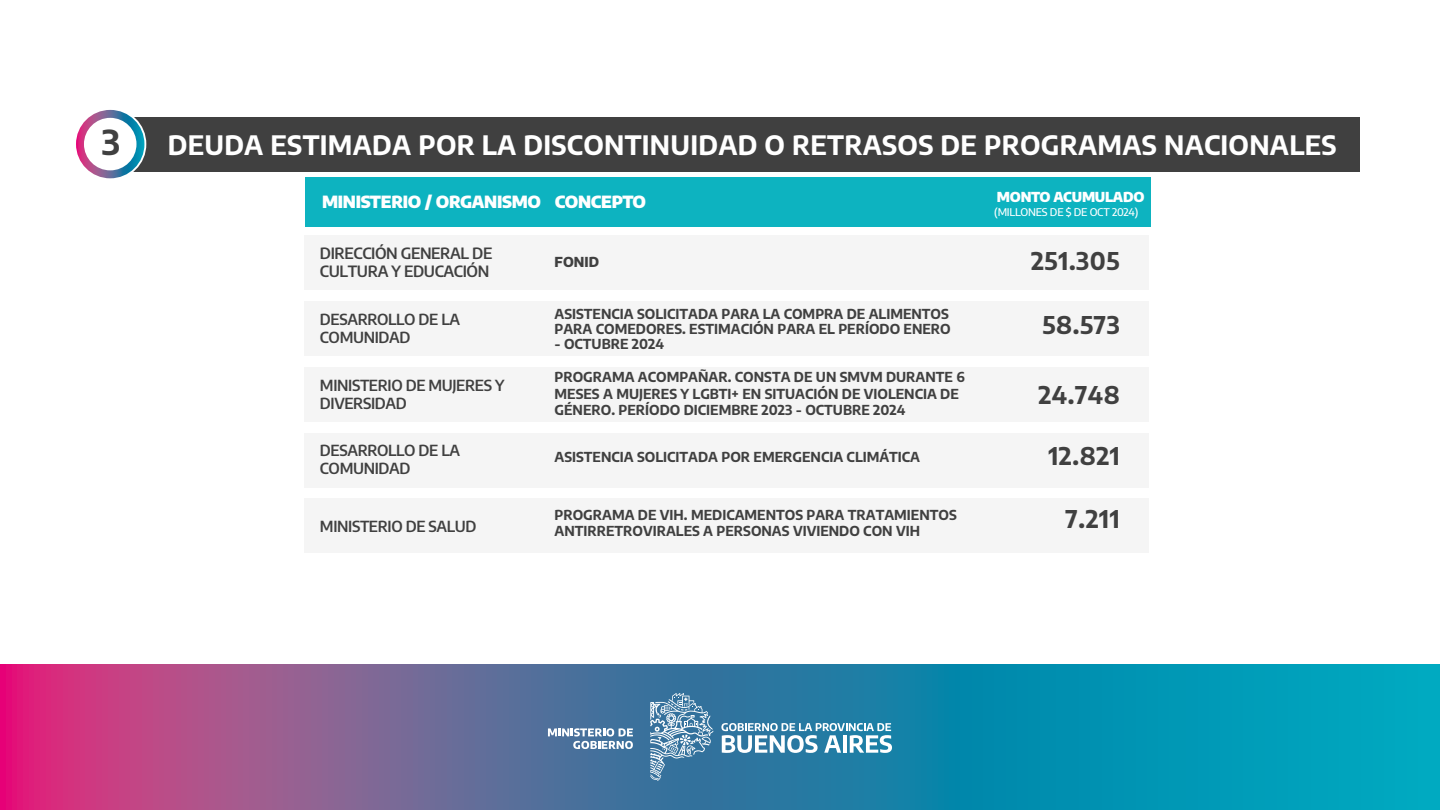
<style>
.page{position:relative;width:1440px;height:810px;background:#fff}
.page>*{position:absolute;margin:0;border:0;box-sizing:border-box;transform-origin:0 0}
.t1{font:700 33.75px "Encode Sans";color:#404040}
.t2{font:700 26.25px "Encode Sans";letter-spacing:.01em;color:#fff}
.t3{font:700 24px "Encode Sans";letter-spacing:.025em;color:#404040}
.t4{font:900 16.5px "Encode Sans";letter-spacing:-.02em;color:#fff}
.t5{font:600 15.3px/18.3px "Encode Sans";letter-spacing:-.025em;color:#404040}
.t6{font:600 15px/18px "Encode Sans";letter-spacing:-.025em;color:#404040}
.t7{font:700 13.5px/16.2px "Encode Sans";color:#404040}
.t8{font:900 13.5px "Encode Sans";letter-spacing:-.02em;color:#fff}
.t9{font:800 13.5px "Encode Sans";letter-spacing:.005em;color:#404040}
.t10{font:500 10.57px "Encode Sans";letter-spacing:-.02em;color:#fff}
</style>
<div class="page">
<svg style="left:0;top:664px;width:1440px;height:146px;background:#4875a0"></svg>
<svg style="left:721px;top:723px;width:171px;height:30px"></svg>
<svg style="left:548px;top:728px;width:85px;height:21px"></svg>
<svg style="left:650px;top:693px;width:63px;height:88px;background:#6593b4"></svg>
<div style="left:122px;top:117px;width:1238px;height:54px;background:#404040"></div>
<svg style="left:74px;top:108px;width:72px;height:72px"></svg>
<svg style="left:76px;top:110px;width:68px;height:68px"></svg>
<div style="left:305px;top:178px;width:846px;height:49px;background:#0db3c0"></div>
<div style="left:305px;top:235px;width:844px;height:55px;background:#f5f5f5"></div>
<div style="left:305px;top:301px;width:844px;height:55px;background:#f5f5f5"></div>
<div style="left:305px;top:367px;width:844px;height:54px;background:#f5f5f5"></div>
<div style="left:305px;top:433px;width:844px;height:54px;background:#f5f5f5"></div>
<div style="left:305px;top:499px;width:844px;height:54px;background:#f5f5f5"></div>
<h1 class="t1" style="left:102px;top:117px;width:20px">3</h1>
<h2 class="t2" style="left:168px;top:126px;width:1170px">DEUDA ESTIMADA POR LA DISCONTINUIDAD O RETRASOS DE PROGRAMAS NACIONALES</h2>
<p class="t4" style="left:322px;top:189px;width:325px">MINISTERIO / ORGANISMO CONCEPTO</p>
<p class="t8" style="left:997px;top:186px;width:149px">MONTO ACUMULADO</p>
<p class="t10" style="left:994px;top:205px;width:146px">(MILLONES DE $ DE OCT 2024)</p>
<p class="t9" style="left:555px;top:251px;width:46px">FONID</p>
<p class="t5" style="left:320px;top:243px;width:174px">DIRECCIÓN GENERAL DE<br>CULTURA Y EDUCACIÓN</p>
<p class="t6" style="left:320px;top:309px;width:142px">DESARROLLO DE LA<br>COMUNIDAD</p>
<h3 class="t3" style="left:1031px;top:243px;width:90px">251.305</h3>
<p class="t7" style="left:555px;top:306px;width:398px;line-height:14.7px">ASISTENCIA SOLICITADA PARA LA COMPRA DE ALIMENTOS<br>PARA COMEDORES. ESTIMACIÓN PARA EL PERÍODO ENERO</p>
<p class="t7" style="left:555px;top:335px;width:111px">- OCTUBRE 2024</p>
<h3 class="t3" style="left:1042px;top:307px;width:79px">58.573</h3>
<p class="t6" style="left:320px;top:375px;width:186px">MINISTERIO DE MUJERES Y<br>DIVERSIDAD</p>
<p class="t6" style="left:320px;top:440px;width:142px">DESARROLLO DE LA<br>COMUNIDAD</p>
<p class="t6" style="left:320px;top:516px;width:158px">MINISTERIO DE SALUD</p>
<p class="t7" style="left:555px;top:368px;width:412px">PROGRAMA ACOMPAÑAR. CONSTA DE UN SMVM DURANTE 6<br>MESES A MUJERES Y LGBTI+ EN SITUACIÓN DE VIOLENCIA DE<br>GÉNERO. PERÍODO DICIEMBRE 2023 - OCTUBRE 2024</p>
<p class="t7" style="left:555px;top:448px;width:367px">ASISTENCIA SOLICITADA POR EMERGENCIA CLIMÁTICA</p>
<p class="t7" style="left:555px;top:506px;width:404px">PROGRAMA DE VIH. MEDICAMENTOS PARA TRATAMIENTOS<br>ANTIRRETROVIRALES A PERSONAS VIVIENDO CON VIH</p>
<h3 class="t3" style="left:1038px;top:377px;width:83px">24.748</h3>
<h3 class="t3" style="left:1048px;top:438px;width:73px">12.821</h3>
<h3 class="t3" style="left:1066px;top:502px;width:56px">7.211</h3>
</div>
